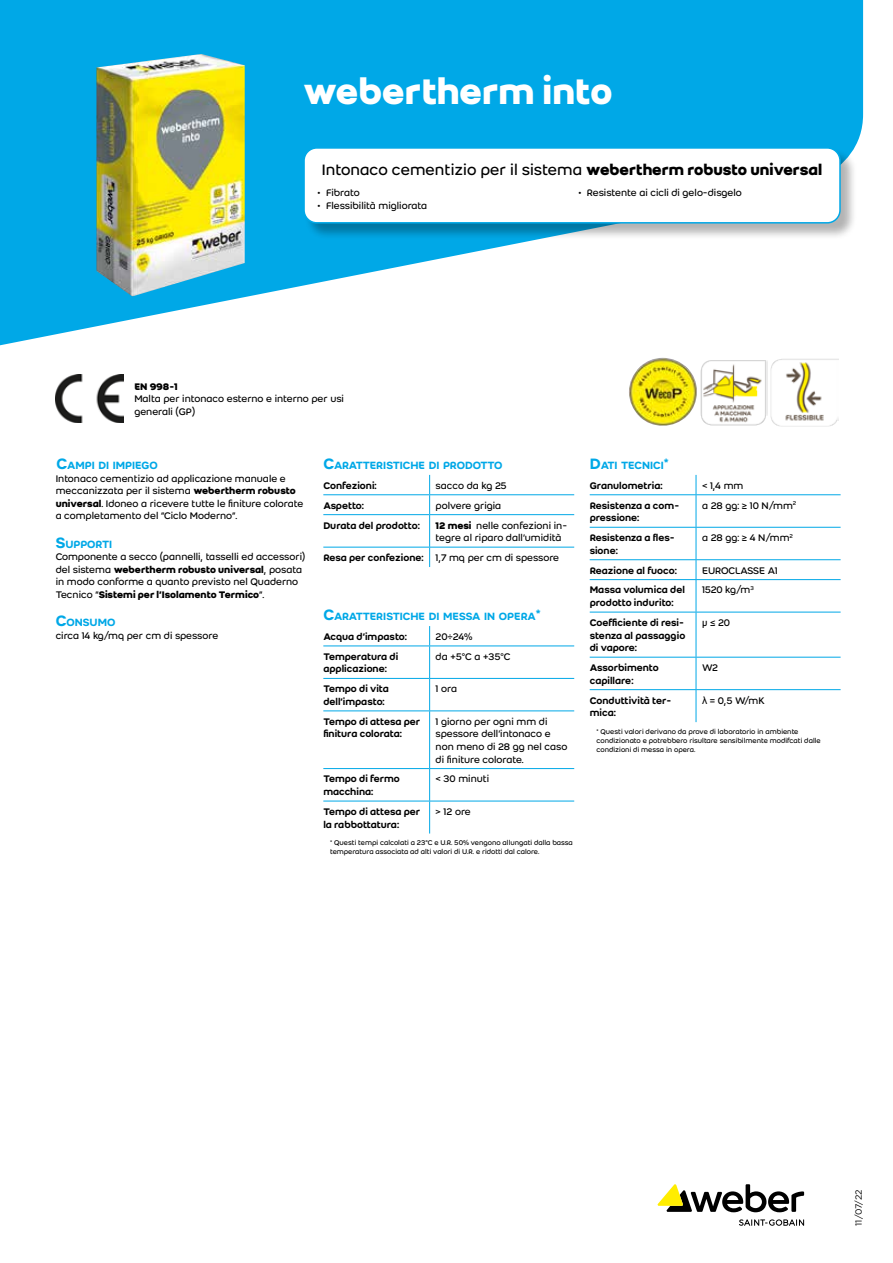
<style>
.page{position:relative;width:893px;height:1263px;background:#fff}
.page>*{position:absolute;margin:0;border:0;box-sizing:border-box;transform-origin:0 0}
.t1{font:700 39px "Weber";color:#fff}
.t2{font:16.5px "Weber";color:#000}
.t3{font:500 11.55px "Weber";letter-spacing:-.005em;color:#00a8e7}
.t4{font:10.5px/12.6px "Weber";color:#000}
.t5{font:500 10.5px/12.6px "Weber";color:#000}
.t6{font:700 10.5px "Weber";color:#000}
.t7{font:9px "Gotham";color:#000}
.t8{font:7.5px/9px "Weber";color:#000}
.s1{font-weight:700}
.s2{font-size:16.5px}
.s3{font-weight:500}
.s4{font-family:"Arial"}
</style>
<div class="page">
<svg style="left:739px;top:1219px;width:65px;height:7px"></svg>
<svg style="left:657px;top:1184px;width:147px;height:28px"></svg>
<svg style="left:0;top:0;width:863px;height:345px;fill:#00a8e7"></svg>
<hr style="left:323px;top:494px;width:107px;height:1px;background:#00a8e7">
<hr style="left:430px;top:494px;width:144px;height:1px;background:#00a8e7">
<svg style="left:429px;top:475px;width:1px;height:39px"></svg>
<hr style="left:323px;top:514px;width:107px;height:1px;background:#00a8e7">
<hr style="left:430px;top:514px;width:144px;height:1px;background:#00a8e7">
<hr style="left:429px;top:515px;width:1px;height:32px;background:#00a8e7">
<hr style="left:323px;top:547px;width:107px;height:1px;background:#00a8e7">
<hr style="left:430px;top:547px;width:144px;height:1px;background:#00a8e7">
<svg style="left:429px;top:547px;width:1px;height:20px"></svg>
<svg style="left:429px;top:626px;width:1px;height:19px"></svg>
<hr style="left:323px;top:645px;width:107px;height:1px;background:#00a8e7">
<hr style="left:430px;top:645px;width:144px;height:1px;background:#00a8e7">
<hr style="left:429px;top:646px;width:1px;height:32px;background:#00a8e7">
<hr style="left:323px;top:678px;width:107px;height:1px;background:#00a8e7">
<hr style="left:430px;top:678px;width:144px;height:1px;background:#00a8e7">
<hr style="left:429px;top:679px;width:1px;height:31px;background:#00a8e7">
<hr style="left:323px;top:710px;width:107px;height:1px;background:#00a8e7">
<hr style="left:430px;top:710px;width:144px;height:1px;background:#00a8e7">
<hr style="left:429px;top:711px;width:1px;height:57px;background:#00a8e7">
<hr style="left:323px;top:768px;width:107px;height:1px;background:#00a8e7">
<hr style="left:430px;top:768px;width:144px;height:1px;background:#00a8e7">
<hr style="left:429px;top:769px;width:1px;height:32px;background:#00a8e7">
<hr style="left:323px;top:801px;width:107px;height:1px;background:#00a8e7">
<hr style="left:430px;top:801px;width:144px;height:1px;background:#00a8e7">
<hr style="left:429px;top:801px;width:1px;height:32px;background:#00a8e7">
<svg style="left:696px;top:475px;width:1px;height:19px"></svg>
<hr style="left:590px;top:494px;width:106px;height:1px;background:#00a8e7">
<hr style="left:696px;top:494px;width:145px;height:1px;background:#00a8e7">
<hr style="left:696px;top:495px;width:1px;height:32px;background:#00a8e7">
<hr style="left:590px;top:527px;width:106px;height:1px;background:#00a8e7">
<hr style="left:696px;top:527px;width:145px;height:1px;background:#00a8e7">
<hr style="left:696px;top:528px;width:1px;height:31px;background:#00a8e7">
<hr style="left:590px;top:559px;width:106px;height:1px;background:#00a8e7">
<hr style="left:696px;top:559px;width:145px;height:1px;background:#00a8e7">
<svg style="left:696px;top:560px;width:1px;height:19px"></svg>
<hr style="left:590px;top:579px;width:106px;height:1px;background:#00a8e7">
<hr style="left:696px;top:579px;width:145px;height:1px;background:#00a8e7">
<hr style="left:696px;top:580px;width:1px;height:32px;background:#00a8e7">
<hr style="left:590px;top:612px;width:106px;height:1px;background:#00a8e7">
<hr style="left:696px;top:612px;width:145px;height:1px;background:#00a8e7">
<hr style="left:696px;top:612px;width:1px;height:45px;background:#00a8e7">
<hr style="left:590px;top:657px;width:106px;height:1px;background:#00a8e7">
<hr style="left:696px;top:657px;width:145px;height:1px;background:#00a8e7">
<hr style="left:696px;top:657px;width:1px;height:32px;background:#00a8e7">
<hr style="left:590px;top:689px;width:106px;height:1px;background:#00a8e7">
<hr style="left:696px;top:689px;width:145px;height:1px;background:#00a8e7">
<hr style="left:696px;top:690px;width:1px;height:32px;background:#00a8e7">
<img style="left:56px;top:374px;width:68px;height:49px">
<img style="left:629px;top:358px;width:68px;height:68px">
<img style="left:700px;top:360px;width:68px;height:66px">
<img style="left:771px;top:359px;width:68px;height:67px">
<img style="left:96px;top:54px;width:149px;height:242px">
<div style="left:304px;top:148px;width:554px;height:92px;background:#000;opacity:.3"></div>
<div style="left:304px;top:148px;width:536px;height:75px;background:#fff;border-radius:13px"></div>
<div style="left:303px;top:147px;width:538px;height:77px;border:2px solid #00a8e7;border-radius:13px"></div>
<h1 class="t1" style="left:303px;top:62px;width:310px">webertherm into</h1>
<h2 class="t2" style="left:322px;top:158px;width:502px">Intonaco cementizio per il sistema <span class="s1">webertherm robusto universal</span></h2>
<p class="t4" style="left:318px;top:187px;width:44px">• Fibrato</p>
<p class="t4" style="left:318px;top:199px;width:111px">• Flessibilità migliorata</p>
<p class="t4" style="left:578px;top:187px;width:165px">• Resistente ai cicli di gelo-disgelo</p>
<p class="t6" style="left:134px;top:378px;width:45px">EN 998-1</p>
<p class="t4" style="left:134px;top:393px;width:211px">Malta per intonaco esterno e interno per usi generali (GP)</p>
<p class="t3" style="left:56px;top:457px;width:103px"><span class="s2">C</span>AMPI DI IMPIEGO</p>
<p class="t4" style="left:56px;top:472px;width:249px">Intonaco cementizio ad applicazione manuale e meccanizzata per il sistema <span class="s1">webertherm robusto universal</span>. Idoneo a ricevere tutte le finiture colorate a completamento del “Ciclo Moderno”.</p>
<p class="t3" style="left:56px;top:535px;width:58px"><span class="s2">S</span>UPPORTI</p>
<p class="t4" style="left:56px;top:550px;width:251px">Componente a secco (pannelli, tasselli ed accessori) del sistema <span class="s1">webertherm robusto universal</span>, posata in modo conforme a quanto previsto nel Quaderno Tecnico “<span class="s1">Sistemi per l’Isolamento Termico</span>”.</p>
<p class="t3" style="left:56px;top:614px;width:61px"><span class="s2">C</span>ONSUMO</p>
<p class="t4" style="left:56px;top:629px;width:164px">circa 14 kg/mq per cm di spessore</p>
<p class="t3" style="left:323px;top:457px;width:181px"><span class="s2">C</span>ARATTERISTICHE DI PRODOTTO</p>
<p class="t5" style="left:323px;top:479px;width:55px">Confezioni:</p>
<p class="t4" style="left:436px;top:479px;width:73px">sacco da kg 25</p>
<p class="t5" style="left:323px;top:499px;width:42px">Aspetto:</p>
<p class="t4" style="left:436px;top:499px;width:67px">polvere grigia</p>
<p class="t5" style="left:323px;top:519px;width:98px">Durata del prodotto:</p>
<p class="t4" style="left:436px;top:519px;width:133px"><span class="s1">12 mesi</span> nelle confezioni in&shy;tegre al riparo dall’umidità</p>
<p class="t4" style="left:323px;top:551px;width:237px"><span class="s3">Resa per confezione:</span> 1,7 mq per cm di spessore</p>
<p class="t3" style="left:323px;top:608px;width:219px"><span class="s2">C</span>ARATTERISTICHE DI MESSA IN OPERA<span class="s2">*</span></p>
<p class="t5" style="left:323px;top:630px;width:85px">Acqua d’impasto:</p>
<p class="t4" style="left:436px;top:630px;width:38px">20÷24%</p>
<p class="t5" style="left:323px;top:650px;width:76px">Temperatura di applicazione:</p>
<p class="t4" style="left:436px;top:650px;width:76px">da +5°C a +35°C</p>
<p class="t5" style="left:323px;top:682px;width:67px">Tempo di vita dell’impasto:</p>
<p class="t4" style="left:436px;top:682px;width:23px">1 ora</p>
<p class="t5" style="left:323px;top:715px;width:99px">Tempo di attesa per finitura colorata:</p>
<p class="t4" style="left:436px;top:715px;width:133px">1 giorno per ogni mm di spessore dell’intonaco e non meno di 28 gg nel caso di finiture colorate.</p>
<p class="t5" style="left:323px;top:773px;width:78px">Tempo di fermo macchina:</p>
<p class="t4" style="left:436px;top:773px;width:55px">&lt; 30 minuti</p>
<p class="t5" style="left:323px;top:805px;width:99px">Tempo di attesa per la rabbottatura:</p>
<p class="t4" style="left:436px;top:805px;width:37px">&gt; 12 ore</p>
<p class="t8" style="left:330px;top:838px;width:244px">* Questi tempi calcolati a 23°C e U.R. 50% vengono allungati dalla bassa temperatura associata ad alti valori di U.R. e ridotti dal calore.</p>
<p class="t3" style="left:590px;top:457px;width:81px"><span class="s2">D</span>ATI TECNICI<span class="s2">*</span></p>
<p class="t5" style="left:590px;top:479px;width:74px">Granulometria:</p>
<p class="t4" style="left:702px;top:479px;width:43px">&lt; 1,4 mm</p>
<p class="t5" style="left:590px;top:499px;width:91px">Resistenza a com&shy;pressione:</p>
<p class="t4" style="left:702px;top:499px;width:96px">a 28 gg: ≥ 10 N/mm<sup>2</sup></p>
<p class="t5" style="left:590px;top:531px;width:87px">Resistenza a fles&shy;sione:</p>
<p class="t4" style="left:702px;top:531px;width:92px">a 28 gg: ≥ 4 N/mm<sup>2</sup></p>
<p class="t5" style="left:590px;top:564px;width:89px">Reazione al fuoco:</p>
<p class="t4" style="left:702px;top:564px;width:77px">EUROCLASSE A1</p>
<p class="t5" style="left:590px;top:584px;width:97px">Massa volumica del prodotto indurito:</p>
<p class="t4" style="left:702px;top:584px;width:53px">1520 kg/m<sup>3</sup></p>
<p class="t5" style="left:590px;top:616px;width:97px">Coefficiente di resi&shy;stenza al passaggio di vapore:</p>
<p class="t4" style="left:702px;top:616px;width:29px">μ ≤ 20</p>
<p class="t5" style="left:590px;top:661px;width:71px">Assorbimento capillare:</p>
<p class="t4" style="left:702px;top:661px;width:18px">W2</p>
<p class="t5" style="left:590px;top:694px;width:83px">Conduttività ter&shy;mica:</p>
<p class="t4" style="left:702px;top:694px;width:64px"><span class="s4">λ</span> = 0,5 W/mK</p>
<p class="t8" style="left:596px;top:727px;width:226px">* Questi valori derivano da prove di laboratorio in ambiente condizionato e potrebbero risultare sensibilmente modifcati dalle condizioni di messa in opera.</p>
<p class="t7" style="left:853px;top:1226px;width:38px;rotate:-90deg">11/07/22</p>
</div>
